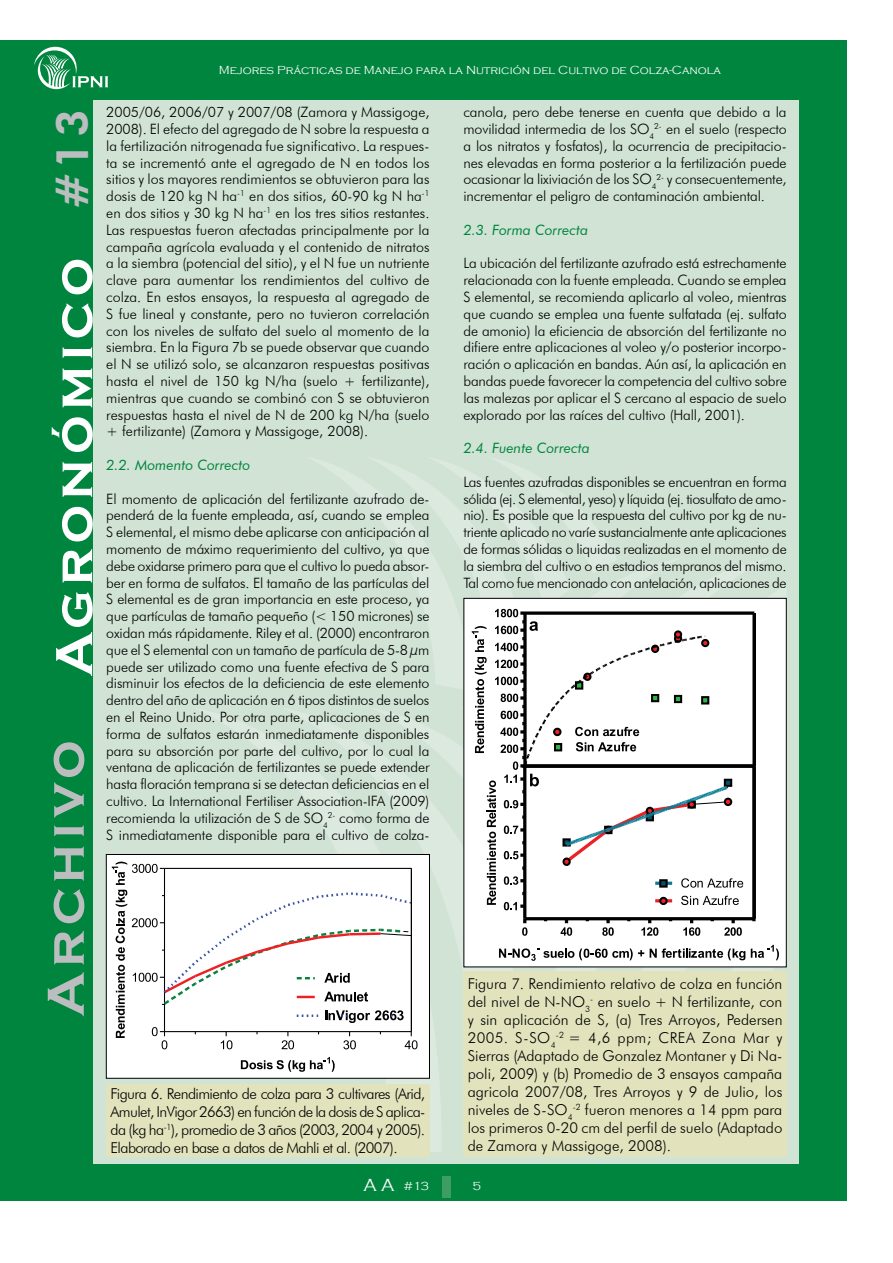
<style>
.page{position:relative;width:893px;height:1263px;background:#fff}
.page>*{position:absolute;margin:0;border:0;box-sizing:border-box;transform-origin:0 0}
.t1{font:700 54px "Copperplate Gothic";color:#fff}
.t2{font:300 15px/18px "Futura BT";letter-spacing:-.02em;color:#000;text-align:justify}
.t3{font:300 14.25px/16.8px "Futura BT";letter-spacing:-.01em;color:#000;text-align:justify}
.t4{font:italic 14.25px "Futura BT";color:#00853f}
.t5{font:300 12px "Copperplate Gothic";color:#fff}
.s1{font-family:"Futura BT";font-weight:800;font-size:45px;color:#bcbdbf}
.s2{font-size:18px}
</style>
<div class="page">
<div style="left:0;top:40px;width:846px;height:1161px;background:#00853f"></div>
<div style="left:94px;top:100px;width:705px;height:1063px;background:#d0e3d4"></div>
<svg style="left:34px;top:47px;width:74px;height:42px"></svg>
<div style="left:106px;top:1084px;width:323px;height:73px;background:#e2e3bd"></div>
<div style="left:463px;top:971px;width:324px;height:186px;background:#e2e3bd"></div>
<svg style="left:112px;top:458px;width:675px;height:694px"></svg>
<div style="left:463px;top:598px;width:324px;height:369px;border:1px solid #000"></div>
<div style="left:443px;top:1176px;width:8px;height:21px;background:#3e9d64"></div>
<h1 class="t1" style="left:44px;top:1016px;width:909px;rotate:-90deg"><sup>Archivo</sup> Agronómico <span class="s1">#13</span></h1>
<p class="t5" style="left:219px;top:63px;width:504px">Mejores Prácticas de Manejo para la Nutrición del Cultivo de Colza-Canola</p>
<p class="t3" style="left:106px;top:104px;width:325px">2005/06, 2006/07 y 2007/08 (Zamora y Massigoge, 2008). El efecto del agregado de N sobre la respuesta a la fertilización nitrogenada fue significativo. La respues&shy;ta se incrementó ante el agregado de N en todos los sitios y los mayores rendimientos se obtuvieron para las dosis de 120 kg N ha<sup>-1</sup> en dos sitios, 60-90 kg N ha<sup>-1 </sup>en dos sitios y 30 kg N ha<sup>-1</sup> en los tres sitios restantes.<br>Las respuestas fueron afectadas principalmente por la campaña agrícola evaluada y el contenido de nitratos a la siembra (potencial del sitio), y el N fue un nutriente clave para aumentar los rendimientos del cultivo de colza. En estos ensayos, la respuesta al agregado de S fue lineal y constante, pero no tuvieron correlación con los niveles de sulfato del suelo al momento de la siembra. En la Figura 7b se puede observar que cuando el N se utilizó solo, se alcanzaron respuestas positivas hasta el nivel de 150 kg N/ha (suelo + fertilizante), mientras que cuando se combinó con S se obtuvieron respuestas hasta el nivel de N de 200 kg N/ha (suelo + fertilizante) (Zamora y Massigoge, 2008).</p>
<p class="t4" style="left:106px;top:456px;width:145px">2.2. Momento Correcto</p>
<p class="t3" style="left:106px;top:490px;width:325px">El momento de aplicación del fertilizante azufrado de&shy;penderá de la fuente empleada, así, cuando se emplea S elemental, el mismo debe aplicarse con anticipación al momento de máximo requerimiento del cultivo, ya que debe oxidarse primero para que el cultivo lo pueda absor&shy;ber en forma de sulfatos. El tamaño de las partículas del S elemental es de gran importancia en este proceso, ya que partículas de tamaño pequeño (&lt; 150 micrones) se oxidan más rápidamente. Riley et al. (2000) encontraron que el S elemental con un tamaño de partícula de 5-8 μm puede ser utilizado como una fuente efectiva de S para disminuir los efectos de la deficiencia de este elemento dentro del año de aplicación en 6 tipos distintos de suelos en el Reino Unido. Por otra parte, aplicaciones de S en forma de sulfatos estarán inmediatamente disponibles para su absorción por parte del cultivo, por lo cual la ventana de aplicación de fertilizantes se puede extender hasta floración temprana si se detectan deficiencias en el cultivo. La International Fertiliser Association-IFA (2009) recomienda la utilización de S de SO<sub>4</sub><sup>2-</sup> como forma de S inmediatamente disponible para el cultivo de colza-</p>
<p class="t3" style="left:463px;top:104px;width:325px">canola, pero debe tenerse en cuenta que debido a la movilidad intermedia de los SO<sub>4</sub><sup>2-</sup> en el suelo (respecto a los nitratos y fosfatos), la ocurrencia de precipitacio&shy;nes elevadas en forma posterior a la fertilización puede ocasionar la lixiviación de los SO<sub>4</sub><sup>2-</sup> y consecuentemente, incrementar el peligro de contaminación ambiental.</p>
<p class="t4" style="left:463px;top:221px;width:126px">2.3. Forma Correcta</p>
<p class="t3" style="left:463px;top:255px;width:325px">La ubicación del fertilizante azufrado está estrechamente relacionada con la fuente empleada. Cuando se emplea S elemental, se recomienda aplicarlo al voleo, mientras que cuando se emplea una fuente sulfatada (ej. sulfato de amonio) la eficiencia de absorción del fertilizante no difiere entre aplicaciones al voleo y/o posterior incorpo&shy;ración o aplicación en bandas. Aún así, la aplicación en bandas puede favorecer la competencia del cultivo sobre las malezas por aplicar el S cercano al espacio de suelo explorado por las raíces del cultivo (Hall, 2001).</p>
<p class="t4" style="left:463px;top:439px;width:128px">2.4. Fuente Correcta</p>
<p class="t3" style="left:463px;top:473px;width:325px">Las fuentes azufradas disponibles se encuentran en forma sólida (ej. S elemental, yeso) y líquida (ej. tiosulfato de amo&shy;nio). Es posible que la respuesta del cultivo por kg de nu&shy;triente aplicado no varíe sustancialmente ante aplicaciones de formas sólidas o liquidas realizadas en el momento de la siembra del cultivo o en estadios tempranos del mismo.<br>Tal como fue mencionado con antelación, aplicaciones de</p>
<p class="t2" style="left:111px;top:1085px;width:316px">Figura 6. Rendimiento de colza para 3 cultivares (Arid, Amulet, InVigor 2663) en función de la dosis de S aplica&shy;da (kg ha<sup>-1</sup>), promedio de 3 años (2003, 2004 y 2005).<br>Elaborado en base a datos de Mahli et al. (2007).</p>
<p class="t2" style="left:468px;top:974px;width:316px">Figura 7. Rendimiento relativo de colza en función del nivel de N-NO<sub>3</sub><sup>-</sup> en suelo + N fertilizante, con y sin aplicación de S, (a) Tres Arroyos, Pedersen 2005. S-SO<sub>4</sub><sup>-2</sup> = 4,6 ppm; CREA Zona Mar y Sierras (Adaptado de Gonzalez Montaner y Di Na&shy;poli, 2009) y (b) Promedio de 3 ensayos campaña agricola 2007/08, Tres Arroyos y 9 de Julio, los niveles de S-SO<sub>4</sub><sup>-2</sup> fueron menores a 14 ppm para los primeros 0-20 cm del perfil de suelo (Adaptado de Zamora y Massigoge, 2008).</p>
<p class="t5" style="left:363px;top:1180px;width:66px"><span class="s2">A A</span> #13</p>
<p class="t5" style="left:472px;top:1179px;width:9px">5</p>
</div>
